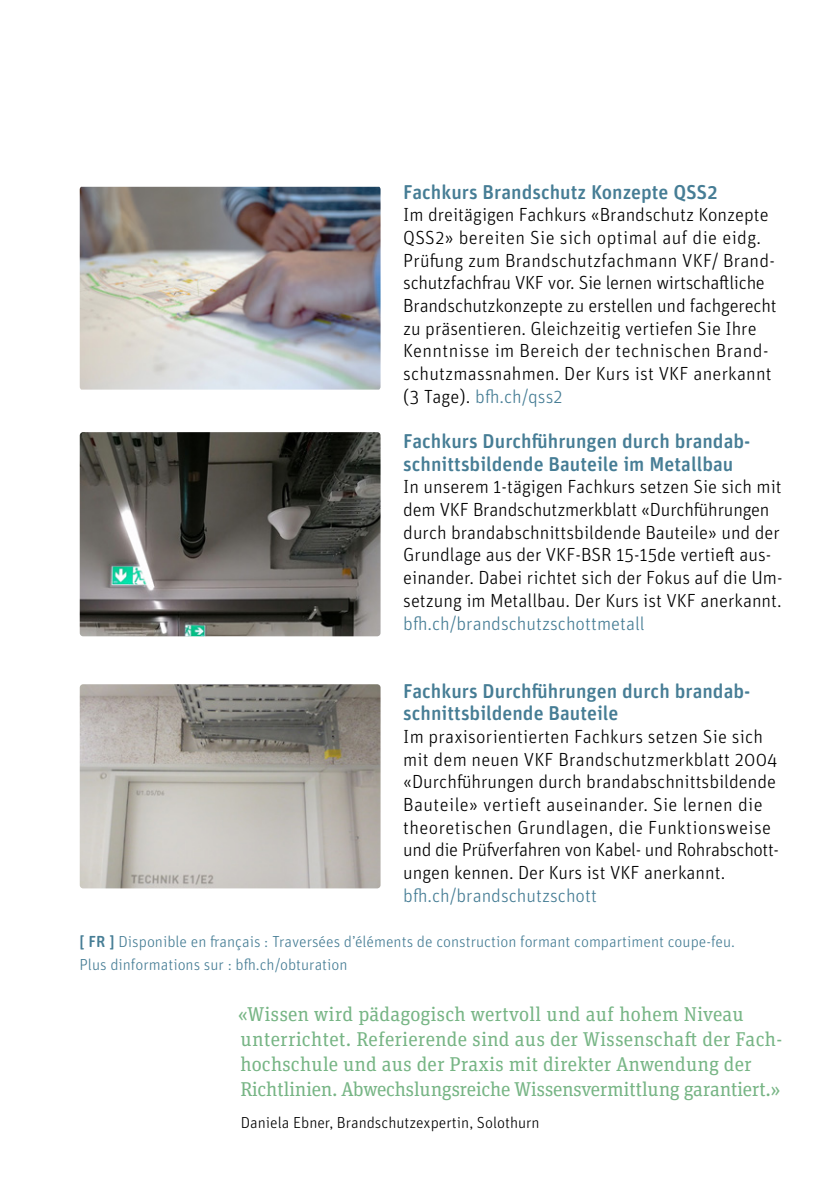
<style>
.page{position:relative;width:823px;height:1191px;background:#fff}
.page>*{position:absolute;margin:0;border:0;box-sizing:border-box;transform-origin:0 0}
.t1{font:20px/25px "Unit Slab Pro";color:#77b585}
.t2{font:500 20px/22.6px "Unit Rounded Pro";color:#467d95}
.t3{font:300 19px/22.6px "Unit Rounded Pro";color:#000}
.t4{font:300 19px "Unit Rounded Pro";color:#467d95}
.t5{font:300 16px/22.6px "Unit Rounded Pro";color:#467d95}
.t6{font:300 16px "Unit Rounded Pro";color:#000}
.s1{color:#467d95}
.s2{font-weight:500}
</style>
<div class="page">
<img style="left:80px;top:684px;width:300px;height:204px">
<img style="left:80px;top:432px;width:300px;height:204px">
<img style="left:80px;top:187px;width:300px;height:202px">
<p class="t2" style="left:403px;top:179px;width:315px">Fachkurs Brandschutz Konzepte QSS2</p>
<p class="t3" style="left:403px;top:203px;width:375px">Im dreitägigen Fachkurs «Brandschutz Konzepte QSS2» bereiten Sie sich optimal auf die eidg.<br>Prüfung zum Brandschutzfachmann VKF/ Brand&shy;schutzfachfrau VKF vor. Sie lernen wirtschaftliche Brandschutzkonzepte zu erstellen und fachgerecht zu präsentieren. Gleichzeitig vertiefen Sie Ihre Kenntnisse im Bereich der technischen Brand&shy;schutzmassnahmen. Der Kurs ist VKF anerkannt (3 Tage). <span class="s1">bfh.ch/qss2</span></p>
<p class="t2" style="left:403px;top:429px;width:348px">Fachkurs Durchführungen durch brandab&shy;schnittsbildende Bauteile im Metallbau</p>
<p class="t3" style="left:403px;top:475px;width:380px">In unserem 1-tägigen Fachkurs setzen Sie sich mit dem VKF Brandschutzmerkblatt «Durchführungen durch brandabschnittsbildende Bauteile» und der Grundlage aus der VKF-BSR 15-15de vertieft aus&shy;einander. Dabei richtet sich der Fokus auf die Um&shy;setzung im Metallbau. Der Kurs ist VKF anerkannt.</p>
<p class="t4" style="left:403px;top:611px;width:243px">bfh.ch/brandschutzschottmetall</p>
<p class="t2" style="left:403px;top:678px;width:348px">Fachkurs Durchführungen durch brandab&shy;schnittsbildende Bauteile</p>
<p class="t3" style="left:403px;top:724px;width:377px">Im praxisorientierten Fachkurs setzen Sie sich mit dem neuen VKF Brandschutzmerkblatt 2004 «Durchführungen durch brandabschnittsbildende Bauteile» vertieft auseinander. Sie lernen die theoretischen Grundlagen, die Funktionsweise und die Prüfverfahren von Kabel- und Rohrabschott&shy;ungen kennen. Der Kurs ist VKF anerkannt.</p>
<p class="t4" style="left:403px;top:883px;width:195px">bfh.ch/brandschutzschott</p>
<p class="t5" style="left:79px;top:930px;width:656px"><span class="s2">[ FR ]</span> Disponible en français : Traversées d’éléments de construction formant compartiment coupe-feu.<br>Plus dinformations sur : bfh.ch/obturation</p>
<p class="t1" style="left:238px;top:1000px;width:545px">«Wissen wird pädagogisch wertvoll und auf hohem Niveau unterrichtet. Referierende sind aus der Wissenschaft der Fach&shy;hochschule und aus der Praxis mit direkter Anwendung der Richtlinien. Abwechslungsreiche Wissensvermittlung garantiert.»</p>
<p class="t6" style="left:241px;top:1112px;width:300px">Daniela Ebner, Brandschutzexpertin, Solothurn</p>
</div>
